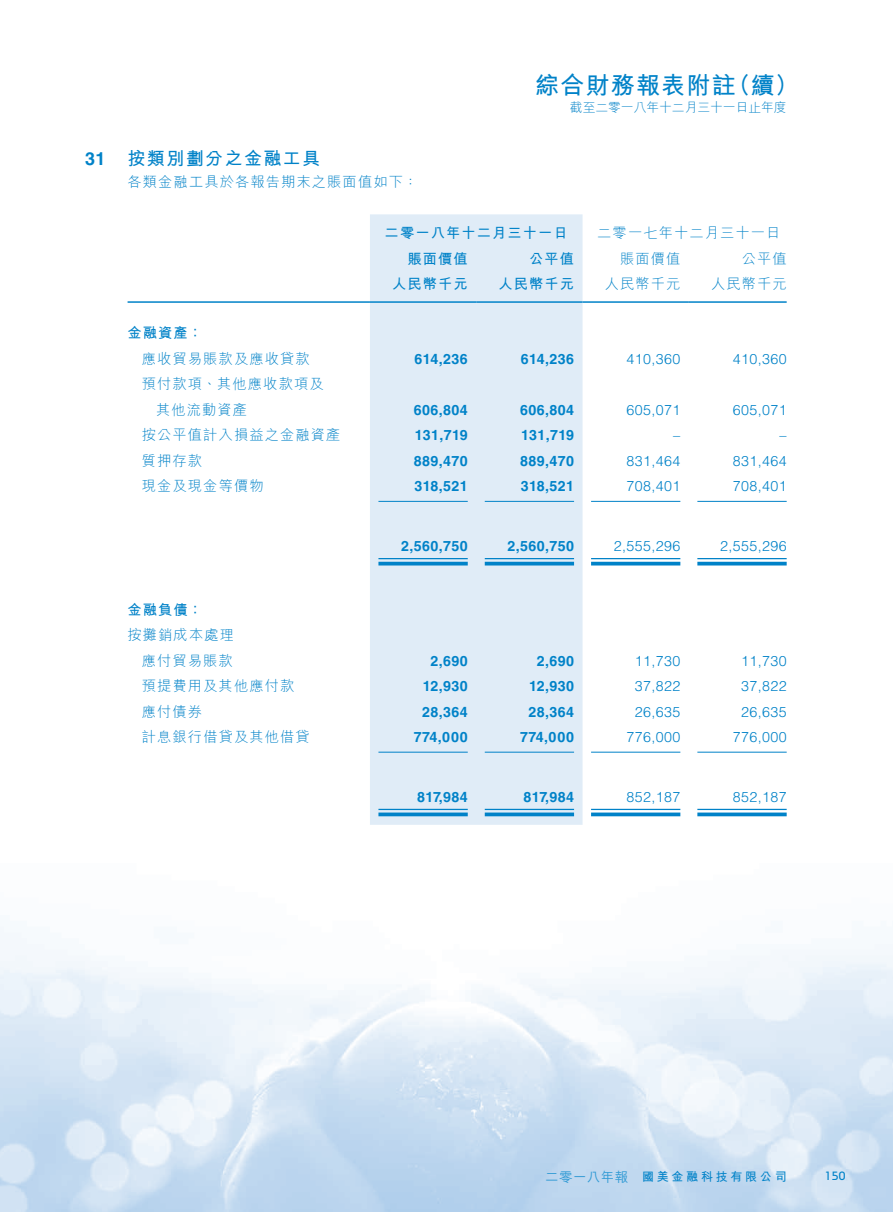
<style>
.page{position:relative;width:893px;height:1212px;background:#fff}
.page>*{position:absolute;margin:0;border:0;box-sizing:border-box;transform-origin:0 0}
.t1{font:700 24px "M Hei HK";letter-spacing:.05em;color:#0082c8}
.t2{font:700 18px "M Hei HK";letter-spacing:.08em;color:#0082c8}
.t3{font:700 14.25px "Helvetica LT Std";letter-spacing:.03em;color:#0082c8}
.t4{font:300 14.25px/25.5px "M Hei HK";letter-spacing:.08em;color:#0082c8}
.t5{font:300 14.25px "Helvetica LT Std";letter-spacing:.03em;color:#0082c8}
.t6{font:700 14.25px "M Hei HK";letter-spacing:.08em;color:#0082c8}
.t7{font:300 12.75px "M Hei HK";color:#0082c8}
.t8{font:700 12px "M Hei HK";letter-spacing:.23em;color:#0082c8}
.t9{font:500 12px "Bauhaus Std";color:#0082c8}
.s1{font-family:"Helvetica LT Std"}
.s2{font-weight:500;font-size:13.5px;color:#329bd5}
</style>
<div class="page">
<img style="left:0;top:751px;width:893px;height:461px">
<div style="left:370px;top:214px;width:213px;height:611px;background:#e0ecf7"></div>
<hr style="left:128px;top:301px;width:242px;height:2px;background:#0082c8">
<hr style="left:370px;top:301px;width:106px;height:2px;background:#0082c8">
<hr style="left:476px;top:301px;width:107px;height:2px;background:#0082c8">
<hr style="left:583px;top:301px;width:106px;height:2px;background:#0082c8">
<hr style="left:689px;top:301px;width:98px;height:2px;background:#0082c8">
<hr style="left:378px;top:501px;width:90px;height:1px;background:#0082c8">
<hr style="left:485px;top:501px;width:89px;height:1px;background:#0082c8">
<hr style="left:591px;top:501px;width:89px;height:1px;background:#0082c8">
<hr style="left:697px;top:501px;width:90px;height:1px;background:#0082c8">
<hr style="left:378px;top:558px;width:90px;height:1px;background:#0082c8">
<hr style="left:378px;top:562px;width:90px;height:3px;background:#0082c8">
<hr style="left:485px;top:558px;width:89px;height:1px;background:#0082c8">
<hr style="left:485px;top:562px;width:89px;height:3px;background:#0082c8">
<hr style="left:591px;top:558px;width:89px;height:1px;background:#0082c8">
<hr style="left:591px;top:562px;width:89px;height:3px;background:#0082c8">
<hr style="left:697px;top:558px;width:90px;height:1px;background:#0082c8">
<hr style="left:697px;top:562px;width:90px;height:3px;background:#0082c8">
<hr style="left:378px;top:752px;width:90px;height:1px;background:#0082c8">
<hr style="left:485px;top:752px;width:89px;height:1px;background:#0082c8">
<hr style="left:591px;top:752px;width:89px;height:1px;background:#0082c8">
<hr style="left:697px;top:752px;width:90px;height:1px;background:#0082c8">
<hr style="left:378px;top:809px;width:90px;height:1px;background:#0082c8">
<svg style="left:378px;top:812px;width:90px;height:4px"></svg>
<hr style="left:485px;top:809px;width:89px;height:1px;background:#0082c8">
<svg style="left:485px;top:812px;width:89px;height:4px"></svg>
<hr style="left:591px;top:809px;width:89px;height:1px;background:#0082c8">
<svg style="left:591px;top:812px;width:89px;height:4px"></svg>
<hr style="left:697px;top:809px;width:90px;height:1px;background:#0082c8">
<svg style="left:697px;top:812px;width:90px;height:4px"></svg>
<h1 class="t1" style="left:535px;top:67px;width:265px">綜合財務報表附註（續）</h1>
<p class="t7" style="left:570px;top:98px;width:218px">截至二零一八年十二月三十一日止年度</p>
<p class="t2" style="left:85px;top:145px;width:237px"><span class="s1">31</span> 按類別劃分之金融工具</p>
<p class="t4" style="left:128px;top:169px;width:292px">各類金融工具於各報告期末之賬面值如下：</p>
<p class="t6" style="left:385px;top:222px;width:185px">二零一八年十二月三十一日</p>
<p class="t4" style="left:597px;top:220px;width:185px">二零一七年十二月三十一日</p>
<p class="t6" style="left:407px;top:248px;width:62px">賬面價值</p>
<p class="t6" style="left:529px;top:248px;width:46px">公平值</p>
<p class="t4" style="left:620px;top:245px;width:62px">賬面價值</p>
<p class="t4" style="left:742px;top:245px;width:46px">公平值</p>
<p class="t6" style="left:392px;top:273px;width:77px">人民幣千元</p>
<p class="t6" style="left:498px;top:273px;width:77px">人民幣千元</p>
<p class="t4" style="left:605px;top:271px;width:77px">人民幣千元</p>
<p class="t4" style="left:711px;top:271px;width:77px">人民幣千元</p>
<p class="t6" style="left:128px;top:323px;width:76px">金融資產：</p>
<p class="t4" style="left:142px;top:345px;width:169px">應收貿易賬款及應收貸款</p>
<p class="t3" style="left:414px;top:350px;width:55px">614,236</p>
<p class="t3" style="left:521px;top:350px;width:55px">614,236</p>
<p class="t5" style="left:626px;top:350px;width:55px">410,360</p>
<p class="t5" style="left:733px;top:350px;width:55px">410,360</p>
<p class="t4" style="left:156px;top:371px;width:169px;text-indent:-14px">預付款項、其他應收款項及其他流動資產</p>
<p class="t3" style="left:414px;top:401px;width:55px">606,804</p>
<p class="t3" style="left:520px;top:401px;width:55px">606,804</p>
<p class="t5" style="left:626px;top:401px;width:55px">605,071</p>
<p class="t5" style="left:733px;top:401px;width:55px">605,071</p>
<p class="t4" style="left:142px;top:422px;width:200px">按公平值計入損益之金融資產</p>
<p class="t3" style="left:415px;top:427px;width:54px">131,719</p>
<p class="t3" style="left:521px;top:427px;width:54px">131,719</p>
<p class="t5" style="left:673px;top:426px;width:9px">–</p>
<p class="t5" style="left:780px;top:426px;width:9px">–</p>
<p class="t4" style="left:142px;top:447px;width:62px">質押存款</p>
<p class="t3" style="left:414px;top:452px;width:55px">889,470</p>
<p class="t3" style="left:520px;top:452px;width:55px">889,470</p>
<p class="t5" style="left:626px;top:452px;width:55px">831,464</p>
<p class="t5" style="left:733px;top:452px;width:55px">831,464</p>
<p class="t4" style="left:142px;top:473px;width:123px">現金及現金等價物</p>
<p class="t3" style="left:414px;top:478px;width:55px">318,521</p>
<p class="t3" style="left:521px;top:478px;width:55px">318,521</p>
<p class="t5" style="left:627px;top:477px;width:55px">708,401</p>
<p class="t5" style="left:733px;top:477px;width:55px">708,401</p>
<p class="t6" style="left:128px;top:599px;width:76px">金融負債：</p>
<p class="t4" style="left:128px;top:622px;width:108px;text-align:right">按攤銷成本處理應付貿易賬款</p>
<p class="t3" style="left:401px;top:537px;width:68px">2,560,750</p>
<p class="t3" style="left:507px;top:537px;width:68px">2,560,750</p>
<p class="t5" style="left:614px;top:537px;width:68px">2,555,296</p>
<p class="t5" style="left:720px;top:537px;width:68px">2,555,296</p>
<p class="t3" style="left:430px;top:652px;width:39px">2,690</p>
<p class="t3" style="left:537px;top:652px;width:39px">2,690</p>
<p class="t5" style="left:635px;top:652px;width:47px">11,730</p>
<p class="t5" style="left:741px;top:652px;width:47px">11,730</p>
<p class="t4" style="left:142px;top:673px;width:154px">預提費用及其他應付款</p>
<p class="t3" style="left:423px;top:677px;width:47px">12,930</p>
<p class="t3" style="left:529px;top:677px;width:47px">12,930</p>
<p class="t5" style="left:635px;top:677px;width:47px">37,822</p>
<p class="t5" style="left:741px;top:677px;width:47px">37,822</p>
<p class="t4" style="left:142px;top:698px;width:62px">應付債券</p>
<p class="t3" style="left:422px;top:703px;width:47px">28,364</p>
<p class="t3" style="left:529px;top:703px;width:47px">28,364</p>
<p class="t5" style="left:635px;top:703px;width:47px">26,635</p>
<p class="t5" style="left:741px;top:703px;width:47px">26,635</p>
<p class="t4" style="left:142px;top:724px;width:169px">計息銀行借貸及其他借貸</p>
<p class="t3" style="left:414px;top:728px;width:55px">774,000</p>
<p class="t3" style="left:520px;top:728px;width:55px">774,000</p>
<p class="t5" style="left:627px;top:728px;width:55px">776,000</p>
<p class="t5" style="left:733px;top:728px;width:55px">776,000</p>
<p class="t3" style="left:417px;top:788px;width:52px">817,984</p>
<p class="t3" style="left:523px;top:788px;width:52px">817,984</p>
<p class="t5" style="left:626px;top:788px;width:55px">852,187</p>
<p class="t5" style="left:733px;top:788px;width:55px">852,187</p>
<p class="t8" style="left:545px;top:1168px;width:243px"><span class="s2">二零一八年報</span> 國美金融科技有限公司</p>
<p class="t9" style="left:825px;top:1169px;width:22px">150</p>
</div>
